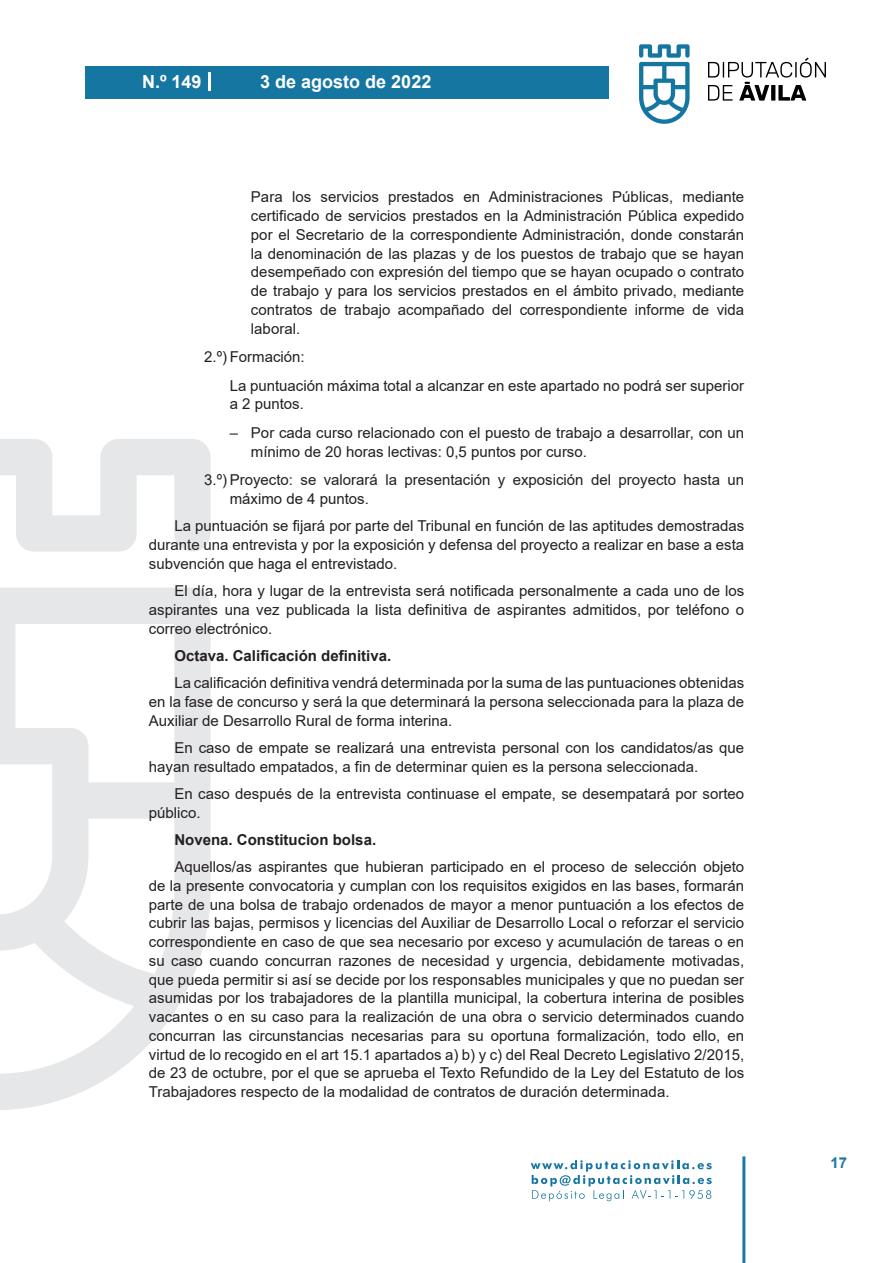
<style>
.page{position:relative;width:893px;height:1263px;background:#fff}
.page>*{position:absolute;margin:0;border:0;box-sizing:border-box;transform-origin:0 0}
.t1{font:700 18px "Arial";color:#fff}
.t2{font:15px/18.8px "Arial";color:#231f20;text-align:justify}
.t3{font:700 15px "Arial";color:#231f20}
.t4{font:700 15px "Arial";color:#1d76a4}
</style>
<div class="page">
<svg style="left:531px;top:1160px;width:181px;height:41px"></svg>
<div style="left:85px;top:66px;width:523px;height:33px;background:#1676a2"></div>
<svg style="left:639px;top:44px;width:51px;height:80px"></svg>
<svg style="left:708px;top:58px;width:118px;height:43px"></svg>
<hr style="left:742px;top:1156px;width:3px;height:107px;background:#1d76a4">
<svg style="left:208px;top:72px;width:2px;height:18px"></svg>
<svg style="left:0;top:439px;width:211px;height:671px"></svg>
<p class="t1" style="left:142px;top:69px;width:61px">N.º 149</p>
<p class="t1" style="left:260px;top:69px;width:173px">3 de agosto de 2022</p>
<p class="t2" style="left:251px;top:188px;width:495px">Para los servicios prestados en Administraciones Públicas, mediante certificado de servicios prestados en la Administración Pública expedido por el Secretario de la correspondiente Administración, donde constarán la denominación de las plazas y de los puestos de trabajo que se hayan desempeñado con expresión del tiempo que se hayan ocupado o contrato de trabajo y para los servicios prestados en el ámbito privado, mediante contratos de trabajo acompañado del correspondiente informe de vida laboral.</p>
<p class="t2" style="left:230px;top:343px;width:516px;line-height:28.5px;text-indent:-26px">2.º) Formación:<br>La puntuación máxima total a alcanzar en este apartado no podrá ser superior</p>
<p class="t2" style="left:230px;top:395px;width:76px">a 2 puntos.</p>
<p class="t2" style="left:251px;top:423px;width:495px;text-indent:-21px">– Por cada curso relacionado con el puesto de trabajo a desarrollar, con un mínimo de 20 horas lectivas: 0,5 puntos por curso.</p>
<p class="t2" style="left:230px;top:470px;width:516px;text-indent:-26px">3.º) Proyecto: se valorará la presentación y exposición del proyecto hasta un máximo de 4 puntos.</p>
<p class="t2" style="left:149px;top:517px;width:597px;text-indent:26px">La puntuación se fijará por parte del Tribunal en función de las aptitudes demostradas durante una entrevista y por la exposición y defensa del proyecto a realizar en base a esta subvención que haga el entrevistado.</p>
<p class="t2" style="left:149px;top:581px;width:597px;text-indent:26px">El día, hora y lugar de la entrevista será notificada personalmente a cada uno de los aspirantes una vez publicada la lista definitiva de aspirantes admitidos, por teléfono o correo electrónico.</p>
<p class="t3" style="left:174px;top:645px;width:218px">Octava. Calificación definitiva.</p>
<p class="t2" style="left:149px;top:673px;width:597px;text-indent:26px">La calificación definitiva vendrá determinada por la suma de las puntuaciones obtenidas en la fase de concurso y será la que determinará la persona seleccionada para la plaza de Auxiliar de Desarrollo Rural de forma interina.</p>
<p class="t2" style="left:149px;top:738px;width:597px;text-indent:26px">En caso de empate se realizará una entrevista personal con los candidatos/as que hayan resultado empatados, a fin de determinar quien es la persona seleccionada.</p>
<p class="t2" style="left:149px;top:784px;width:597px;text-indent:26px">En caso después de la entrevista continuase el empate, se desempatará por sorteo público.</p>
<p class="t3" style="left:174px;top:829px;width:203px">Novena. Constitucion bolsa.</p>
<p class="t2" style="left:149px;top:857px;width:597px;text-indent:26px">Aquellos/as aspirantes que hubieran participado en el proceso de selección objeto de la presente convocatoria y cumplan con los requisitos exigidos en las bases, formarán parte de una bolsa de trabajo ordenados de mayor a menor puntuación a los efectos de cubrir las bajas, permisos y licencias del Auxiliar de Desarrollo Local o reforzar el servicio correspondiente en caso de que sea necesario por exceso y acumulación de tareas o en su caso cuando concurran razones de necesidad y urgencia, debidamente motivadas, que pueda permitir si así se decide por los responsables municipales y que no puedan ser asumidas por los trabajadores de la plantilla municipal, la cobertura interina de posibles vacantes o en su caso para la realización de una obra o servicio determinados cuando concurran las circunstancias necesarias para su oportuna formalización, todo ello, en virtud de lo recogido en el art 15.1 apartados a) b) y c) del Real Decreto Legislativo 2/2015, de 23 de octubre, por el que se aprueba el Texto Refundido de la Ley del Estatuto de los Trabajadores respecto de la modalidad de contratos de duración determinada.</p>
<p class="t4" style="left:831px;top:1152px;width:18px">17</p>
</div>
